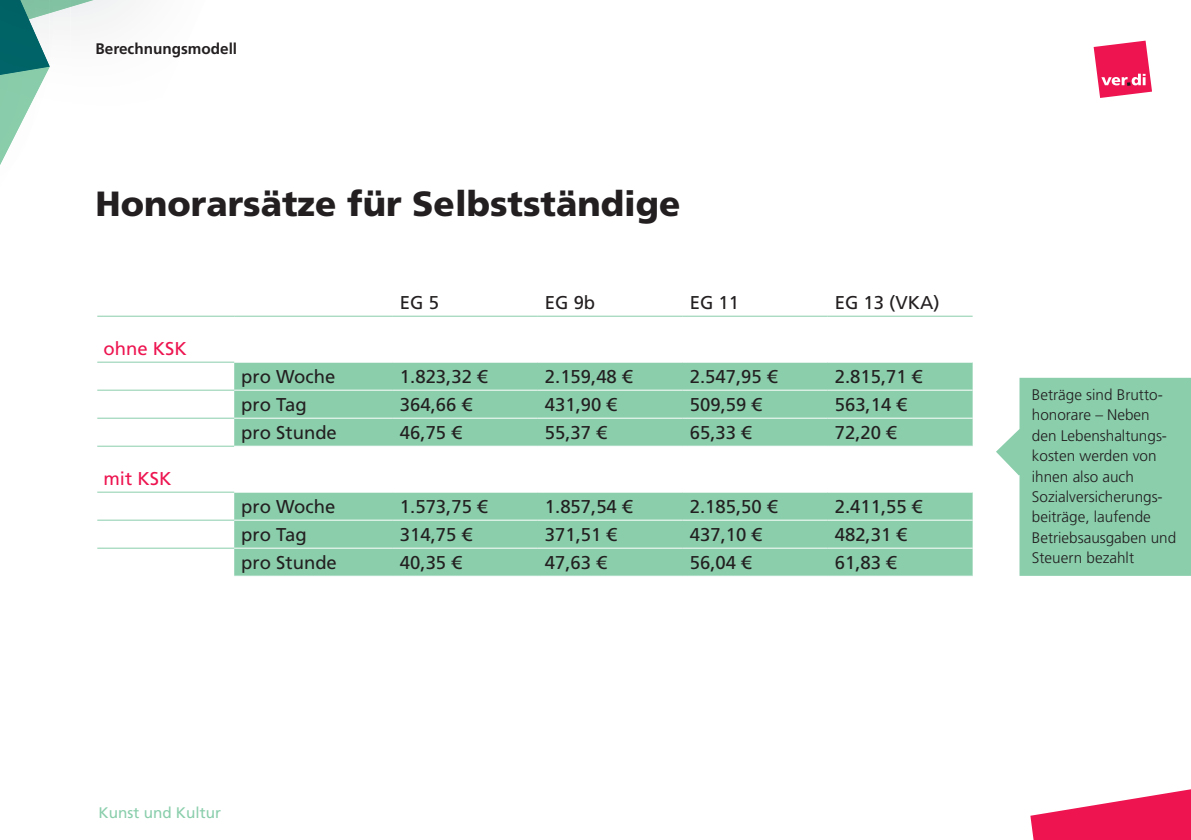
<style>
.page{position:relative;width:1191px;height:840px;background:#fff}
.page>*{position:absolute;margin:0;border:0;box-sizing:border-box;transform-origin:0 0}
.t1{font:900 35px "Frutiger LT Pro";color:#231f20}
.t2{font:18.6px "Frutiger LT Pro";color:#231f20}
.t3{font:18.6px "Frutiger LT Pro";color:#ed1450}
.t4{font:300 15.2px/20.4px "Frutiger LT Pro";color:#231f20}
.t5{font:700 15.2px "Frutiger LT Pro";color:#231f20}
.t6{font:15.2px "Frutiger LT Pro";color:#8aceac}
</style>
<div class="page">
<svg style="left:1030px;top:789px;width:161px;height:50px"></svg>
<svg style="left:1093px;top:41px;width:59px;height:57px"></svg>
<svg style="left:0;top:0;width:94px;height:165px"></svg>
<img style="left:23px;top:75px;width:26px;height:45px">
<img style="left:0;top:0;width:50px;height:75px">
<svg style="left:234px;top:362px;width:738px;height:213px;fill:#8aceac"></svg>
<hr style="left:97px;top:389px;width:137px;height:1px;background:#8aceac">
<hr style="left:97px;top:491px;width:137px;height:1px;background:#8aceac">
<hr style="left:97px;top:316px;width:137px;height:1px;background:#8aceac">
<hr style="left:234px;top:316px;width:159px;height:1px;background:#8aceac">
<hr style="left:393px;top:316px;width:145px;height:1px;background:#8aceac">
<hr style="left:538px;top:316px;width:145px;height:1px;background:#8aceac">
<hr style="left:683px;top:316px;width:144px;height:1px;background:#8aceac">
<hr style="left:827px;top:316px;width:145px;height:1px;background:#8aceac">
<hr style="left:97px;top:361px;width:137px;height:1px;background:#8aceac">
<hr style="left:97px;top:417px;width:137px;height:1px;background:#8aceac">
<hr style="left:97px;top:445px;width:137px;height:1px;background:#8aceac">
<hr style="left:97px;top:519px;width:137px;height:1px;background:#8aceac">
<hr style="left:97px;top:547px;width:137px;height:1px;background:#8aceac">
<hr style="left:234px;top:389px;width:159px;height:1px;background:#fff">
<hr style="left:393px;top:389px;width:145px;height:1px;background:#fff">
<hr style="left:538px;top:389px;width:145px;height:1px;background:#fff">
<hr style="left:683px;top:389px;width:144px;height:1px;background:#fff">
<hr style="left:827px;top:389px;width:145px;height:1px;background:#fff">
<hr style="left:234px;top:445px;width:159px;height:1px;background:#fff">
<hr style="left:393px;top:445px;width:145px;height:1px;background:#fff">
<hr style="left:538px;top:445px;width:145px;height:1px;background:#fff">
<hr style="left:683px;top:445px;width:144px;height:1px;background:#fff">
<hr style="left:827px;top:445px;width:145px;height:1px;background:#fff">
<hr style="left:234px;top:417px;width:159px;height:1px;background:#fff">
<hr style="left:393px;top:417px;width:145px;height:1px;background:#fff">
<hr style="left:538px;top:417px;width:145px;height:1px;background:#fff">
<hr style="left:683px;top:417px;width:144px;height:1px;background:#fff">
<hr style="left:827px;top:417px;width:145px;height:1px;background:#fff">
<hr style="left:234px;top:491px;width:159px;height:1px;background:#fff">
<hr style="left:393px;top:491px;width:145px;height:1px;background:#fff">
<hr style="left:538px;top:491px;width:145px;height:1px;background:#fff">
<hr style="left:683px;top:491px;width:144px;height:1px;background:#fff">
<hr style="left:827px;top:491px;width:145px;height:1px;background:#fff">
<hr style="left:234px;top:519px;width:159px;height:1px;background:#fff">
<hr style="left:393px;top:519px;width:145px;height:1px;background:#fff">
<hr style="left:538px;top:519px;width:145px;height:1px;background:#fff">
<hr style="left:683px;top:519px;width:144px;height:1px;background:#fff">
<hr style="left:827px;top:519px;width:145px;height:1px;background:#fff">
<hr style="left:234px;top:547px;width:159px;height:1px;background:#fff">
<hr style="left:393px;top:547px;width:145px;height:1px;background:#fff">
<hr style="left:538px;top:547px;width:145px;height:1px;background:#fff">
<hr style="left:683px;top:547px;width:144px;height:1px;background:#fff">
<hr style="left:827px;top:547px;width:145px;height:1px;background:#fff">
<svg style="left:996px;top:377px;width:195px;height:198px;background:#97d3b5"></svg>
<p class="t5" style="left:96px;top:40px;width:143px">Berechnungsmodell</p>
<h1 class="t1" style="left:96px;top:182px;width:586px">Honorarsätze für Selbstständige</h1>
<p class="t3" style="left:103px;top:337px;width:85px">ohne KSK</p>
<p class="t3" style="left:103px;top:467px;width:69px">mit KSK</p>
<p class="t2" style="left:400px;top:291px;width:41px">EG 5</p>
<p class="t2" style="left:545px;top:291px;width:52px">EG 9b</p>
<p class="t2" style="left:690px;top:291px;width:51px">EG 11</p>
<p class="t2" style="left:834px;top:291px;width:106px">EG 13 (VKA)</p>
<p class="t2" style="left:241px;top:365px;width:96px">pro Woche</p>
<p class="t2" style="left:400px;top:365px;width:89px">1.823,32 €</p>
<p class="t2" style="left:545px;top:365px;width:89px">2.159,48 €</p>
<p class="t2" style="left:690px;top:365px;width:89px">2.547,95 €</p>
<p class="t2" style="left:834px;top:365px;width:89px">2.815,71 €</p>
<p class="t2" style="left:241px;top:393px;width:67px">pro Tag</p>
<p class="t2" style="left:400px;top:393px;width:74px">364,66 €</p>
<p class="t2" style="left:545px;top:393px;width:74px">431,90 €</p>
<p class="t2" style="left:690px;top:393px;width:74px">509,59 €</p>
<p class="t2" style="left:834px;top:393px;width:74px">563,14 €</p>
<p class="t2" style="left:241px;top:421px;width:97px">pro Stunde</p>
<p class="t2" style="left:400px;top:421px;width:63px">46,75 €</p>
<p class="t2" style="left:545px;top:421px;width:63px">55,37 €</p>
<p class="t2" style="left:690px;top:421px;width:63px">65,33 €</p>
<p class="t2" style="left:834px;top:421px;width:63px">72,20 €</p>
<p class="t2" style="left:241px;top:495px;width:96px">pro Woche</p>
<p class="t2" style="left:400px;top:495px;width:89px">1.573,75 €</p>
<p class="t2" style="left:545px;top:495px;width:89px">1.857,54 €</p>
<p class="t2" style="left:690px;top:495px;width:89px">2.185,50 €</p>
<p class="t2" style="left:834px;top:495px;width:89px">2.411,55 €</p>
<p class="t2" style="left:241px;top:523px;width:67px">pro Tag</p>
<p class="t2" style="left:400px;top:523px;width:74px">314,75 €</p>
<p class="t2" style="left:545px;top:523px;width:74px">371,51 €</p>
<p class="t2" style="left:690px;top:523px;width:74px">437,10 €</p>
<p class="t2" style="left:834px;top:523px;width:74px">482,31 €</p>
<p class="t2" style="left:241px;top:551px;width:97px">pro Stunde</p>
<p class="t2" style="left:400px;top:551px;width:63px">40,35 €</p>
<p class="t2" style="left:545px;top:551px;width:63px">47,63 €</p>
<p class="t2" style="left:690px;top:551px;width:63px">56,04 €</p>
<p class="t2" style="left:834px;top:551px;width:63px">61,83 €</p>
<p class="t6" style="left:99px;top:803px;width:124px">Kunst und Kultur</p>
<p class="t4" style="left:1031px;top:384px;width:146px">Beträge sind Brutto&shy;honorare – Neben den Lebenshaltungs&shy;kosten werden von ihnen also auch<br>Sozialversicherungs&shy;beiträge, laufende<br>Betriebsausgaben und<br>Steuern bezahlt</p>
</div>
